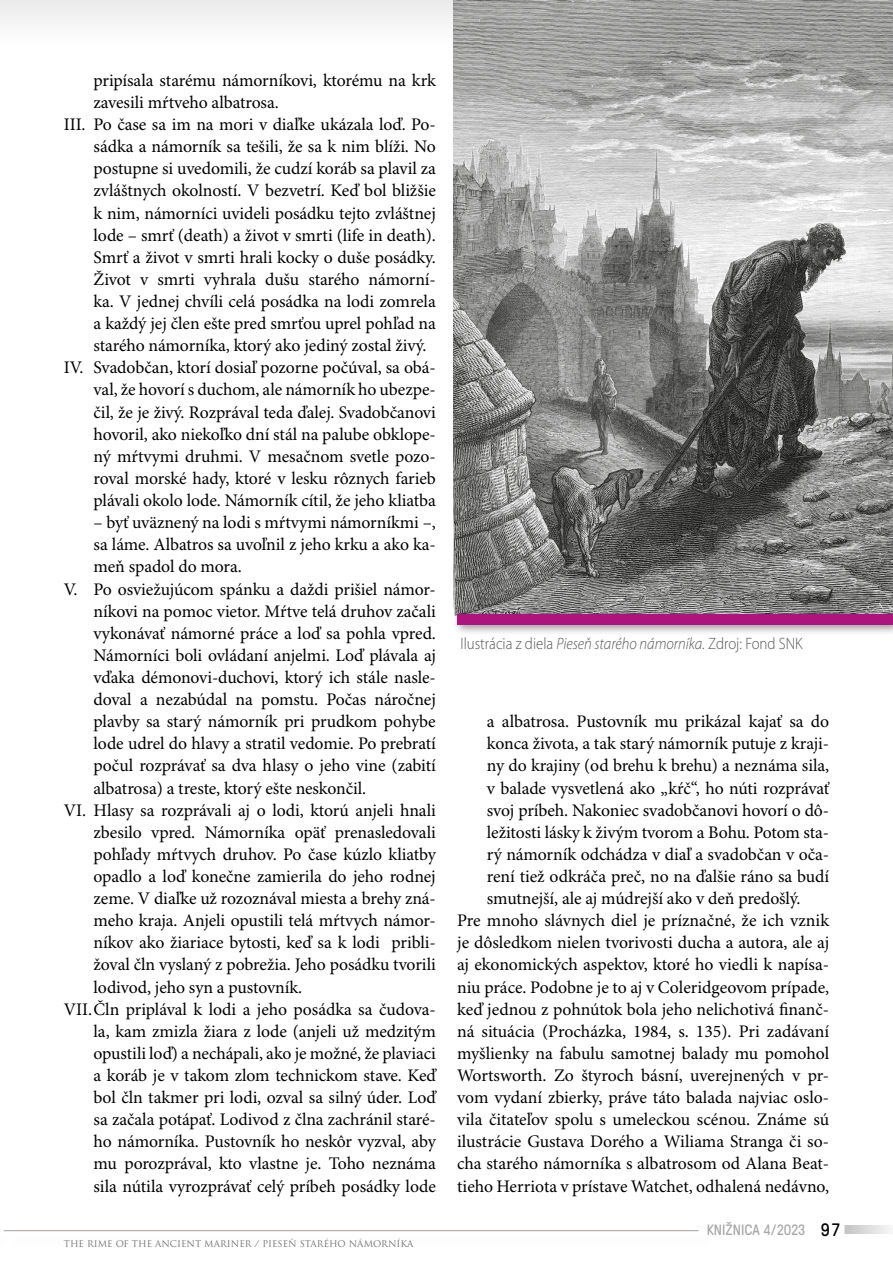
<style>
.page{position:relative;width:893px;height:1263px;background:#fff}
.page>*{position:absolute;margin:0;border:0;box-sizing:border-box;transform-origin:0 0}
.t1{font:17.7px "Minion Pro";letter-spacing:-.005em;color:#000}
.t2{font:300 16.5px "Myriad Pro";color:#575756;scale:.9 1}
.t3{font:15px "GT Pressura";color:#706f6f}
.t4{font:9px "Trajan Pro";color:#706f6f}
.s1{font-style:italic}
.s2{font-size:18px;color:#000}
</style>
<div class="page">
<hr style="left:0;top:0;width:2px;height:44px;background:#e3e3e3">
<svg style="left:844px;top:1225px;width:46px;height:9px"></svg>
<div style="left:2px;top:0;width:891px;height:44px;background:#f4f4f4"></div>
<hr style="left:4px;top:1230px;width:695px;height:1px;background:#a5a29a">
<img style="left:454px;top:0;width:439px;height:609px">
<div style="left:452px;top:609px;width:441px;height:27px;background:#000;opacity:.4"></div>
<div style="left:457px;top:614px;width:436px;height:11px;background:#af137e"></div>
<p class="t1" style="left:94px;top:70px;width:344px">pripísala starému námorníkovi, ktorému na krk</p>
<p class="t1" style="left:94px;top:92px;width:187px">zavesili mŕtveho albatrosa.</p>
<p class="t1" style="left:64px;top:114px;width:374px">III. Po čase sa im na mori v diaľke ukázala loď. Po-</p>
<p class="t1" style="left:94px;top:136px;width:344px">sádka a námorník sa tešili, že sa k nim blíži. No</p>
<p class="t1" style="left:94px;top:158px;width:344px">postupne si uvedomili, že cudzí koráb sa plavil za</p>
<p class="t1" style="left:94px;top:180px;width:344px">zvláštnych okolností. V bezvetrí. Keď bol bližšie</p>
<p class="t1" style="left:94px;top:202px;width:344px">k nim, námorníci uvideli posádku tejto zvláštnej</p>
<p class="t1" style="left:94px;top:224px;width:344px">lode – smrť (death) a život v smrti (life in death).</p>
<p class="t1" style="left:94px;top:247px;width:344px">Smrť a život v smrti hrali kocky o duše posádky.</p>
<p class="t1" style="left:94px;top:269px;width:344px">Život v smrti vyhrala dušu starého námorní-</p>
<p class="t1" style="left:94px;top:291px;width:344px">ka. V jednej chvíli celá posádka na lodi zomrela</p>
<p class="t1" style="left:94px;top:313px;width:344px">a každý jej člen ešte pred smrťou uprel pohľad na</p>
<p class="t1" style="left:94px;top:335px;width:335px">starého námorníka, ktorý ako jediný zostal živý.</p>
<p class="t1" style="left:64px;top:357px;width:374px">IV. Svadobčan, ktorí dosiaľ pozorne počúval, sa obá-</p>
<p class="t1" style="left:94px;top:379px;width:344px">val, že hovorí s duchom, ale námorník ho ubezpe-</p>
<p class="t1" style="left:94px;top:401px;width:344px">čil, že je živý. Rozprával teda ďalej. Svadobčanovi</p>
<p class="t1" style="left:94px;top:423px;width:344px">hovoril, ako niekoľko dní stál na palube obklope-</p>
<p class="t1" style="left:94px;top:446px;width:344px">ný mŕtvymi druhmi. V mesačnom svetle pozo-</p>
<p class="t1" style="left:94px;top:468px;width:344px">roval morské hady, ktoré v lesku rôznych farieb</p>
<p class="t1" style="left:94px;top:490px;width:344px">plávali okolo lode. Námorník cítil, že jeho kliatba</p>
<p class="t1" style="left:94px;top:512px;width:344px">– byť uväznený na lodi s mŕtvymi námorníkmi –,</p>
<p class="t1" style="left:94px;top:534px;width:344px">sa láme. Albatros sa uvoľnil z jeho krku a ako ka-</p>
<p class="t1" style="left:94px;top:556px;width:150px">meň spadol do mora.</p>
<p class="t1" style="left:64px;top:578px;width:374px">V. Po osviežujúcom spánku a daždi prišiel námor-</p>
<p class="t1" style="left:94px;top:600px;width:344px">níkovi na pomoc vietor. Mŕtve telá druhov začali</p>
<p class="t1" style="left:94px;top:622px;width:344px">vykonávať námorné práce a loď sa pohla vpred.</p>
<p class="t1" style="left:94px;top:645px;width:344px">Námorníci boli ovládaní anjelmi. Loď plávala aj</p>
<p class="t1" style="left:94px;top:667px;width:344px">vďaka démonovi-duchovi, ktorý ich stále nasle-</p>
<p class="t1" style="left:94px;top:689px;width:344px">doval a nezabúdal na pomstu. Počas náročnej</p>
<p class="t1" style="left:94px;top:711px;width:344px">plavby sa starý námorník pri prudkom pohybe</p>
<p class="t1" style="left:94px;top:733px;width:344px">lode udrel do hlavy a stratil vedomie. Po prebratí</p>
<p class="t1" style="left:94px;top:755px;width:344px">počul rozprávať sa dva hlasy o jeho vine (zabití</p>
<p class="t1" style="left:94px;top:777px;width:274px">albatrosa) a treste, ktorý ešte neskončil.</p>
<p class="t1" style="left:64px;top:799px;width:374px">VI. Hlasy sa rozprávali aj o lodi, ktorú anjeli hnali</p>
<p class="t1" style="left:94px;top:821px;width:344px">zbesilo vpred. Námorníka opäť prenasledovali</p>
<p class="t1" style="left:94px;top:843px;width:344px">pohľady mŕtvych druhov. Po čase kúzlo kliatby</p>
<p class="t1" style="left:94px;top:866px;width:344px">opadlo a loď konečne zamierila do jeho rodnej</p>
<p class="t1" style="left:94px;top:888px;width:344px">zeme. V diaľke už rozoznával miesta a brehy zná-</p>
<p class="t1" style="left:94px;top:910px;width:344px">meho kraja. Anjeli opustili telá mŕtvych námor-</p>
<p class="t1" style="left:94px;top:932px;width:344px">níkov ako žiariace bytosti, keď sa k lodi pribli-</p>
<p class="t1" style="left:94px;top:954px;width:344px">žoval čln vyslaný z pobrežia. Jeho posádku tvorili</p>
<p class="t1" style="left:94px;top:976px;width:210px">lodivod, jeho syn a pustovník.</p>
<p class="t1" style="left:64px;top:998px;width:374px">VII.Čln priplával k lodi a jeho posádka sa čudova-</p>
<p class="t1" style="left:94px;top:1020px;width:344px">la, kam zmizla žiara z lode (anjeli už medzitým</p>
<p class="t1" style="left:94px;top:1043px;width:344px">opustili loď) a nechápali, ako je možné, že plaviaci</p>
<p class="t1" style="left:94px;top:1065px;width:344px">a koráb je v takom zlom technickom stave. Keď</p>
<p class="t1" style="left:94px;top:1087px;width:344px">bol čln takmer pri lodi, ozval sa silný úder. Loď</p>
<p class="t1" style="left:94px;top:1109px;width:344px">sa začala potápať. Lodivod z člna zachránil staré-</p>
<p class="t1" style="left:94px;top:1131px;width:344px">ho námorníka. Pustovník ho neskôr vyzval, aby</p>
<p class="t1" style="left:94px;top:1153px;width:344px">mu porozprával, kto vlastne je. Toho neznáma</p>
<p class="t1" style="left:94px;top:1175px;width:344px">sila nútila vyrozprávať celý príbeh posádky lode</p>
<p class="t4" style="left:64px;top:1238px;width:351px">THE RIME OF THE ANCIENT MARINER / PIESEŇ STARÉHO NÁMORNÍKA</p>
<p class="t2" style="left:460px;top:634px;width:382px">Ilustrácia z diela <span class="s1">Pieseň starého námorníka.</span> Zdroj: Fond SNK</p>
<p class="t1" style="left:487px;top:711px;width:344px">a albatrosa. Pustovník mu prikázal kajať sa do</p>
<p class="t1" style="left:487px;top:733px;width:344px">konca života, a tak starý námorník putuje z kraji-</p>
<p class="t1" style="left:487px;top:755px;width:344px">ny do krajiny (od brehu k brehu) a neznáma sila,</p>
<p class="t1" style="left:487px;top:777px;width:344px">v balade vysvetlená ako „kŕč“, ho núti rozprávať</p>
<p class="t1" style="left:487px;top:799px;width:344px">svoj príbeh. Nakoniec svadobčanovi hovorí o dô-</p>
<p class="t1" style="left:487px;top:821px;width:344px">ležitosti lásky k živým tvorom a Bohu. Potom sta-</p>
<p class="t1" style="left:487px;top:844px;width:344px">rý námorník odchádza v diaľ a svadobčan v oča-</p>
<p class="t1" style="left:487px;top:866px;width:344px">rení tiež odkráča preč, no na ďalšie ráno sa budí</p>
<p class="t1" style="left:487px;top:888px;width:315px">smutnejší, ale aj múdrejší ako v deň predošlý.</p>
<p class="t1" style="left:457px;top:910px;width:374px">Pre mnoho slávnych diel je príznačné, že ich vznik</p>
<p class="t1" style="left:457px;top:932px;width:374px">je dôsledkom nielen tvorivosti ducha a autora, ale aj</p>
<p class="t1" style="left:457px;top:954px;width:374px">aj ekonomických aspektov, ktoré ho viedli k napísa-</p>
<p class="t1" style="left:457px;top:976px;width:374px">niu práce. Podobne je to aj v Coleridgeovom prípade,</p>
<p class="t1" style="left:457px;top:998px;width:374px">keď jednou z pohnútok bola jeho nelichotivá finanč-</p>
<p class="t1" style="left:457px;top:1020px;width:374px">ná situácia (Procházka, 1984, s. 135). Pri zadávaní</p>
<p class="t1" style="left:457px;top:1043px;width:374px">myšlienky na fabulu samotnej balady mu pomohol</p>
<p class="t1" style="left:457px;top:1065px;width:374px">Wortsworth. Zo štyroch básní, uverejnených v pr-</p>
<p class="t1" style="left:457px;top:1087px;width:374px">vom vydaní zbierky, práve táto balada najviac oslo-</p>
<p class="t1" style="left:457px;top:1109px;width:374px">vila čitateľov spolu s umeleckou scénou. Známe sú</p>
<p class="t1" style="left:457px;top:1131px;width:374px">ilustrácie Gustava Dorého a Wiliama Stranga či so-</p>
<p class="t1" style="left:457px;top:1153px;width:374px">cha starého námorníka s albatrosom od Alana Beat-</p>
<p class="t1" style="left:457px;top:1175px;width:374px">tieho Herriota v prístave Watchet, odhalená nedávno,</p>
<p class="t3" style="left:706px;top:1218px;width:135px">KNIŽNICA 4/2023 <span class="s2">97</span></p>
</div>
